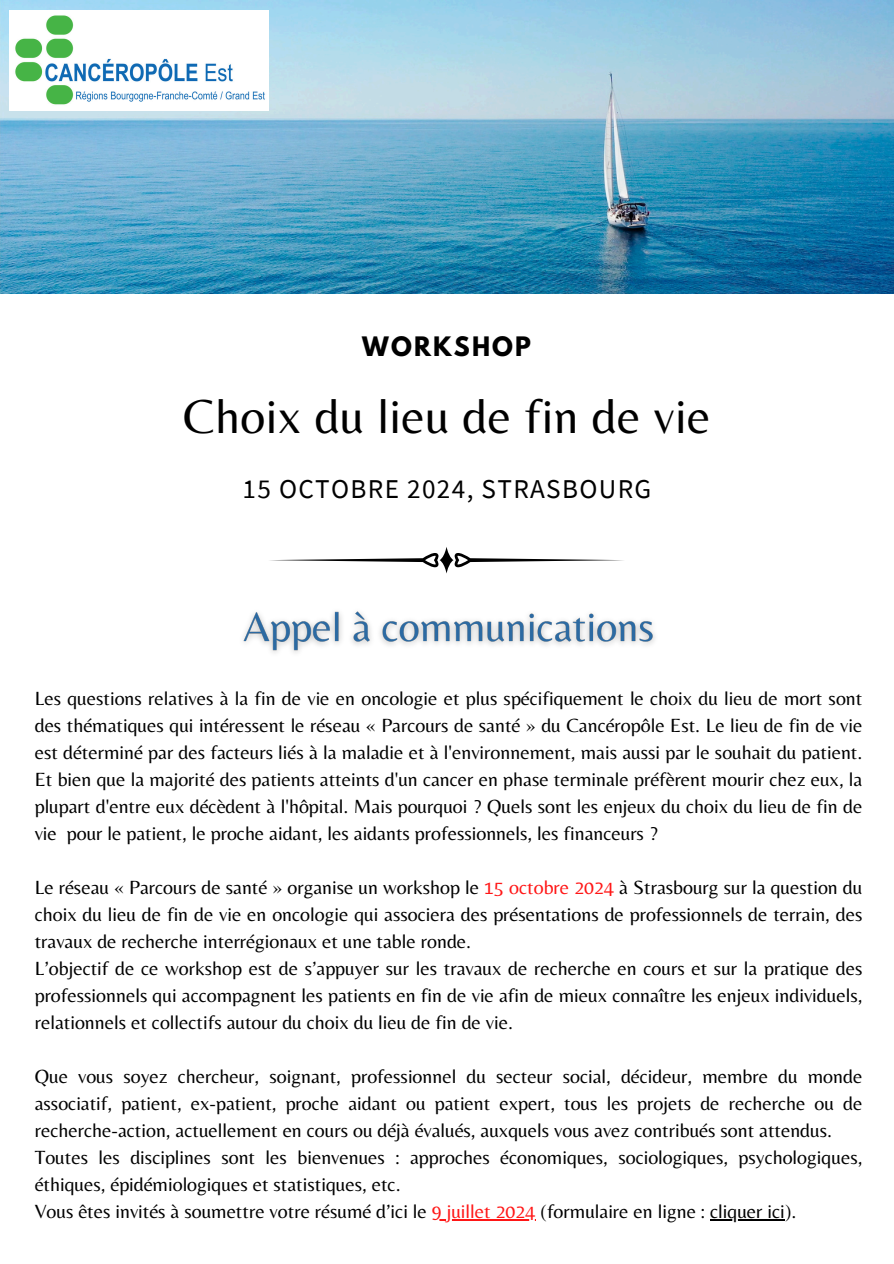
<style>
.page{position:relative;width:894px;height:1264px;background:#fff}
.page>*{position:absolute;margin:0;border:0;box-sizing:border-box;transform-origin:0 0}
.t1{font:49.65px "Belleza";letter-spacing:.01em;color:#000}
.t2{font:27.15px "Source Sans Pro";letter-spacing:.05em;color:#000}
.t3{font:700 23.7px "League Spartan";letter-spacing:.09em;color:#000}
.t4{font:19.8px/27px "Belleza";color:#000;text-align:justify}
.s1{color:#ff1616}
</style>
<div class="page">
<svg style="left:270px;top:547px;width:353px;height:26px"></svg>
<img style="left:0;top:0;width:893px;height:294px">
<img style="left:9px;top:10px;width:259px;height:100px">
<hr style="left:432px;top:1219px;width:103px;height:1px;background:#ff1616">
<hr style="left:710px;top:1219px;width:74px;height:1px;background:#000">
<img style="left:243px;top:611px;width:412px;height:42px">
<p class="t3" style="left:362px;top:335px;width:170px">WORKSHOP</p>
<p class="t1" style="left:183px;top:386px;width:528px">Choix du lieu de fin de vie</p>
<p class="t2" style="left:242px;top:471px;width:410px">15 OCTOBRE 2024, STRASBOURG</p>
<h4 class="t4" style="left:35px;top:684px;width:828px">Les questions relatives à la fin de vie en oncologie et plus spécifiquement le choix du lieu de mort sont des thématiques qui intéressent le réseau « Parcours de santé » du Cancéropôle Est. Le lieu de fin de vie est déterminé par des facteurs liés à la maladie et à l'environnement, mais aussi par le souhait du patient.<br>Et bien que la majorité des patients atteints d'un cancer en phase terminale préfèrent mourir chez eux, la plupart d'entre eux décèdent à l'hôpital. Mais pourquoi ? Quels sont les enjeux du choix du lieu de fin de vie pour le patient, le proche aidant, les aidants professionnels, les financeurs ?</h4>
<h1 class="t4" style="left:35px;top:873px;width:828px">Le réseau « Parcours de santé » organise un workshop le <span class="s1">15 octobre 2024</span> à Strasbourg sur la question du choix du lieu de fin de vie en oncologie qui associera des présentations de professionnels de terrain, des travaux de recherche interrégionaux et une table ronde.</h1>
<h3 class="t4" style="left:35px;top:954px;width:829px">L’objectif de ce workshop est de s’appuyer sur les travaux de recherche en cours et sur la pratique des professionnels qui accompagnent les patients en fin de vie afin de mieux connaître les enjeux individuels, relationnels et collectifs autour du choix du lieu de fin de vie.</h3>
<p class="t4" style="left:35px;top:1062px;width:828px">Que vous soyez chercheur, soignant, professionnel du secteur social, décideur, membre du monde associatif, patient, ex-patient, proche aidant ou patient expert, tous les projets de recherche ou de recherche-action, actuellement en cours ou déjà évalués, auxquels vous avez contribués sont attendus.</p>
<p class="t4" style="left:35px;top:1143px;width:828px">Toutes les disciplines sont les bienvenues : approches économiques, sociologiques, psychologiques, éthiques, épidémiologiques et statistiques, etc.</p>
<p class="t4" style="left:35px;top:1197px;width:763px">Vous êtes invités à soumettre votre résumé d’ici le <span class="s1">9 juillet 2024</span> (formulaire en ligne : cliquer ici).</p>
</div>
